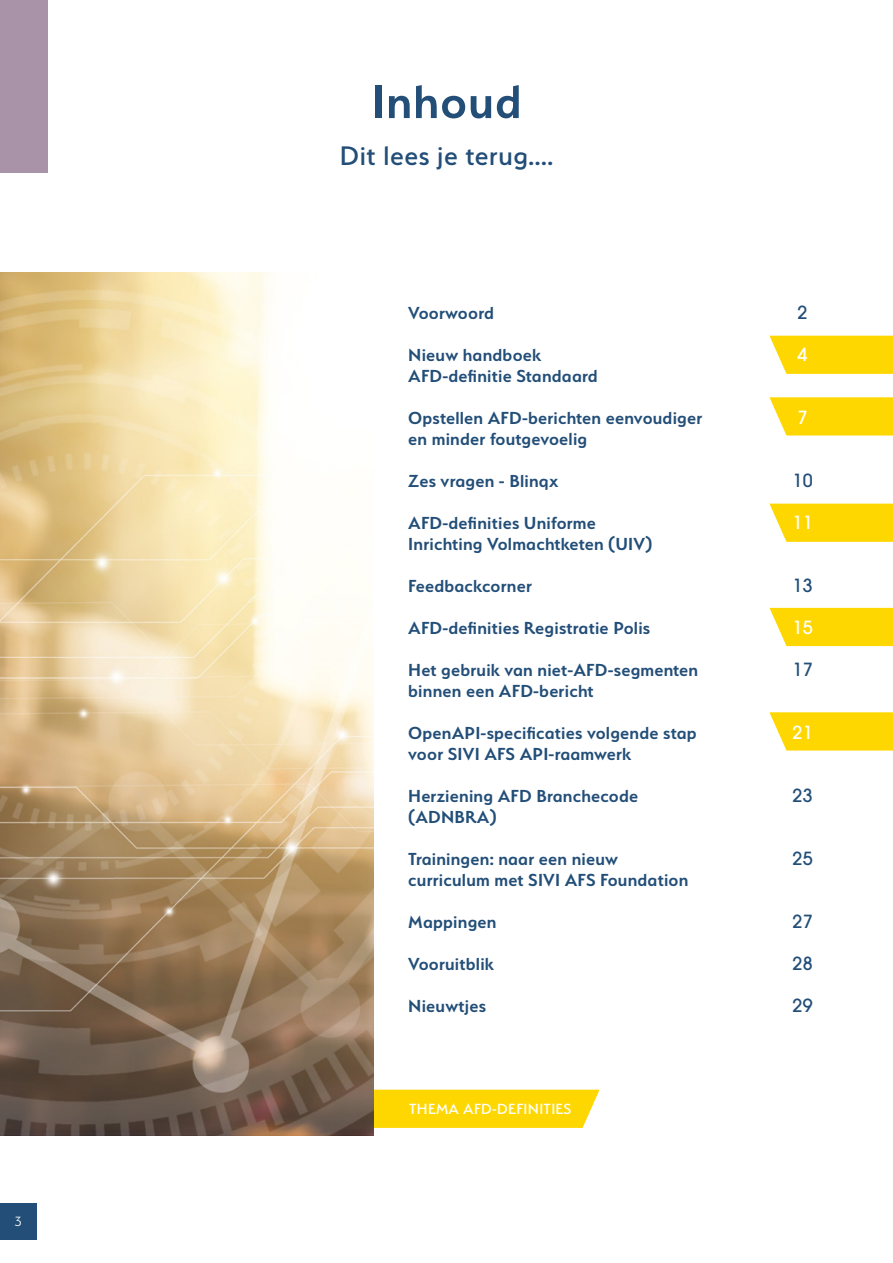
<style>
.page{position:relative;width:893px;height:1263px;background:#fff}
.page>*{position:absolute;margin:0;border:0;box-sizing:border-box;transform-origin:0 0}
.t1{font:600 52.5px "Serenity";letter-spacing:.02em;color:#224e78}
.t2{font:500 30px "Serenity";letter-spacing:.02em;color:#224e78}
.t3{font:600 19.5px/42px "Serenity";letter-spacing:.01em;color:#224e78}
.t4{font:500 18px "ITC Avant Garde Pro";letter-spacing:.02em;color:#224e78}
.t5{font:500 18px "ITC Avant Garde Pro";color:#fff}
.t6{font:500 16.5px "Serenity";letter-spacing:.02em;color:#fff}
.t7{font:300 15px "Serenity";color:#fff}
</style>
<div class="page">
<div style="left:0;top:1203px;width:37px;height:37px;background:#224e78"></div>
<svg style="left:373px;top:1090px;width:227px;height:38px;background:#fed80b"></svg>
<svg style="left:769px;top:336px;width:124px;height:38px;background:#ffda13"></svg>
<svg style="left:769px;top:397px;width:124px;height:38px;background:#ffda14"></svg>
<svg style="left:769px;top:504px;width:124px;height:38px;background:#ffda13"></svg>
<svg style="left:769px;top:608px;width:124px;height:38px;background:#ffd912"></svg>
<svg style="left:769px;top:712px;width:124px;height:38px;background:#ffda14"></svg>
<div style="left:0;top:0;width:47px;height:172px;background:#a993a8"></div>
<img style="left:0;top:272px;width:373px;height:864px">
<p class="t7" style="left:15px;top:1213px;width:8px">3</p>
<h1 class="t1" style="left:371px;top:73px;width:152px">Inhoud</h1>
<h2 class="t2" style="left:340px;top:139px;width:215px">Dit lees je terug....</h2>
<p class="t3" style="left:408px;top:291px;width:134px;line-height:42.6px">Voorwoord<br>Nieuw handboek</p>
<p class="t3" style="left:408px;top:355px;width:296px">AFD-definitie Standaard<br>Opstellen AFD-berichten eenvoudiger</p>
<p class="t3" style="left:408px;top:418px;width:189px">en minder foutgevoelig<br>Zes vragen - Blinqx<br>AFD-definities Uniforme</p>
<p class="t3" style="left:408px;top:523px;width:291px">Inrichting Volmachtketen (UIV)<br>Feedbackcorner<br>AFD-definities Registratie Polis<br>Het gebruik van niet-AFD-segmenten</p>
<p class="t3" style="left:408px;top:670px;width:290px">binnen een AFD-bericht<br>OpenAPI-specificaties volgende stap</p>
<p class="t3" style="left:408px;top:733px;width:232px">voor SIVI AFS API-raamwerk<br>Herziening AFD Branchecode</p>
<p class="t3" style="left:408px;top:796px;width:211px">(ADNBRA)<br>Trainingen: naar een nieuw</p>
<p class="t3" style="left:408px;top:859px;width:282px">curriculum met SIVI AFS Foundation<br>Mappingen<br>Vooruitblik<br>Nieuwtjes</p>
<p class="t6" style="left:409px;top:1100px;width:164px">THEMA AFD-DEFINITIES</p>
<p class="t4" style="left:798px;top:301px;width:11px">2</p>
<p class="t5" style="left:798px;top:343px;width:11px">4</p>
<p class="t5" style="left:798px;top:406px;width:11px">7</p>
<p class="t4" style="left:792px;top:469px;width:22px">10</p>
<p class="t5" style="left:792px;top:511px;width:22px">11</p>
<p class="t4" style="left:792px;top:574px;width:22px">13</p>
<p class="t5" style="left:792px;top:616px;width:22px">15</p>
<p class="t4" style="left:792px;top:658px;width:22px">17</p>
<p class="t5" style="left:792px;top:721px;width:22px">21</p>
<p class="t4" style="left:792px;top:784px;width:22px">23</p>
<p class="t4" style="left:792px;top:847px;width:22px">25</p>
<p class="t4" style="left:792px;top:910px;width:22px">27</p>
<p class="t4" style="left:792px;top:952px;width:22px">28</p>
<p class="t4" style="left:792px;top:994px;width:22px">29</p>
</div>
